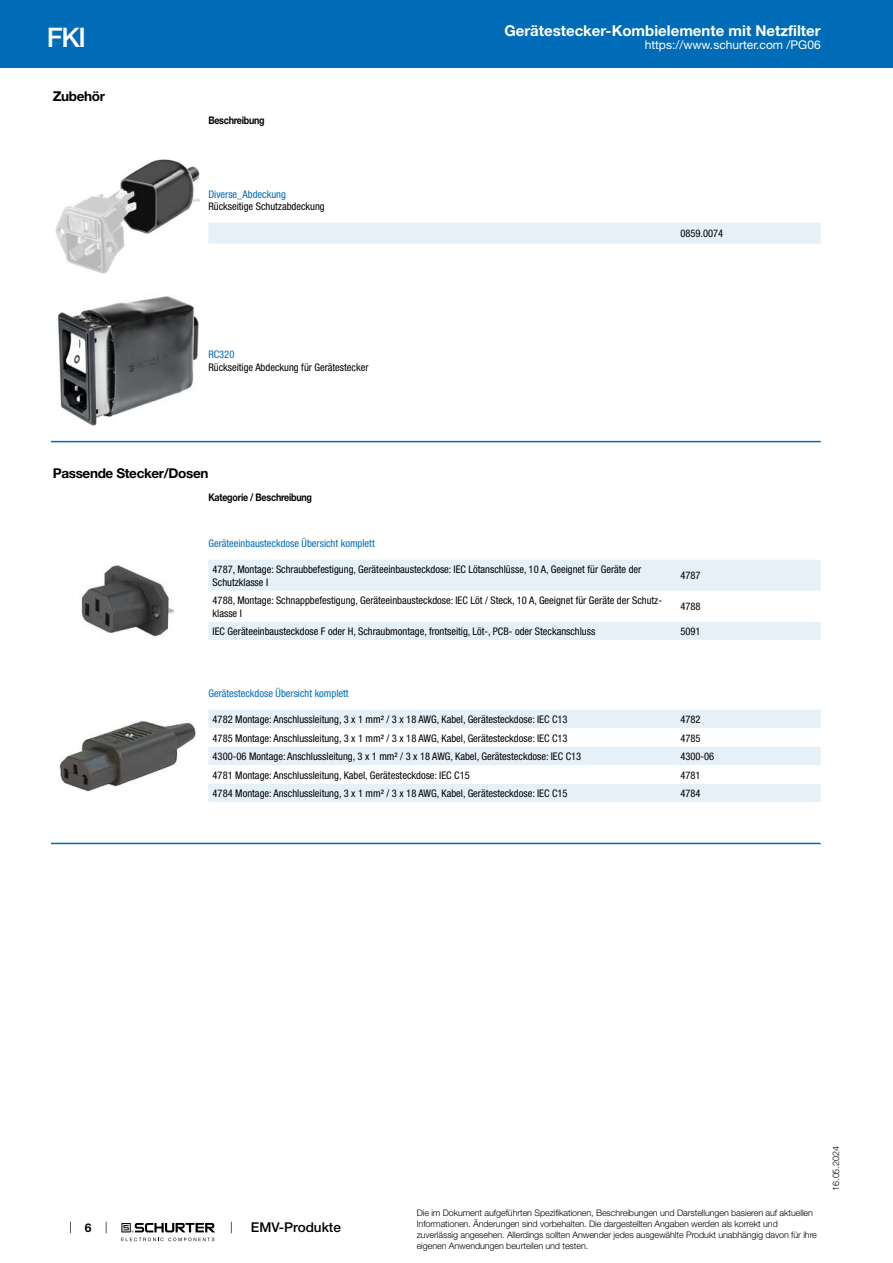
<style>
.page{position:relative;width:893px;height:1263px;background:#fff}
.page>*{position:absolute;margin:0;border:0;box-sizing:border-box;transform-origin:0 0}
.t1{font:500 27px "Helvetica Neue LT";color:#fff}
.t2{font:700 15px "Helvetica Neue LT";color:#fff}
.t3{font:700 13.5px "Helvetica Neue LT";letter-spacing:-.025em;color:#000}
.t4{font:500 13.5px "Helvetica Neue LT";color:#000}
.t5{font:12px "Helvetica Neue LT";color:#fff}
.t6{font:700 12px "Helvetica Neue LT";color:#000}
.t7{font:condensed 10.5px/12.6px "Helvetica Neue LT";color:#000}
.t8{font:condensed 10.5px "Helvetica Neue LT";color:#006bb6}
.t9{font:700 10.5px "Helvetica Neue LT";letter-spacing:-.025em;color:#000;scale:.85 1}
.t10{font:300 9px/10.8px "Helvetica Neue LT";letter-spacing:-.01em;color:#000}
</style>
<div class="page">
<svg style="left:70px;top:1221px;width:1px;height:12px"></svg>
<svg style="left:121px;top:1223px;width:94px;height:18px"></svg>
<div style="left:0;top:0;width:893px;height:68px;background:#006bb6"></div>
<img style="left:55px;top:160px;width:145px;height:113px">
<div style="left:208px;top:223px;width:613px;height:21px;background:#e6f0f8"></div>
<img style="left:57px;top:296px;width:141px;height:130px">
<hr style="left:51px;top:441px;width:770px;height:1px;background:#006bb6">
<img style="left:81px;top:565px;width:93px;height:72px">
<div style="left:208px;top:560px;width:613px;height:31px;background:#e6f0f8"></div>
<div style="left:208px;top:622px;width:613px;height:18px;background:#e6f0f8"></div>
<img style="left:60px;top:721px;width:135px;height:70px">
<div style="left:208px;top:710px;width:613px;height:18px;background:#e6f0f8"></div>
<svg style="left:208px;top:747px;width:613px;height:55px;fill:#e6f0f8"></svg>
<hr style="left:51px;top:843px;width:770px;height:1px;background:#006bb6">
<h1 class="t1" style="left:47px;top:21px;width:41px">FKI</h1>
<p class="t3" style="left:53px;top:88px;width:54px">Zubehör</p>
<p class="t9" style="left:208px;top:114px;width:68px">Beschreibung</p>
<p class="t8" style="left:208px;top:188px;width:79px">Diverse_Abdeckung</p>
<p class="t7" style="left:208px;top:200px;width:118px">Rückseitige Schutzabdeckung</p>
<p class="t8" style="left:208px;top:348px;width:28px">RC320</p>
<p class="t7" style="left:208px;top:361px;width:162px">Rückseitige Abdeckung für Gerätestecker</p>
<p class="t3" style="left:53px;top:465px;width:157px">Passende Stecker/Dosen</p>
<h2 class="t2" style="left:504px;top:21px;width:318px">Gerätestecker-Kombielemente mit Netzfilter</h2>
<p class="t5" style="left:645px;top:38px;width:178px">https://www.schurter.com /PG06</p>
<p class="t7" style="left:680px;top:227px;width:44px">0859.0074</p>
<p class="t9" style="left:208px;top:491px;width:123px">Kategorie / Beschreibung</p>
<p class="t8" style="left:208px;top:537px;width:168px">Geräteeinbausteckdose Übersicht komplett</p>
<p class="t7" style="left:213px;top:563px;width:430px">4787, Montage: Schraubbefestigung, Geräteeinbausteckdose: IEC Lötanschlüsse, 10 A, Geeignet für Geräte der<br>Schutzklasse I</p>
<p class="t7" style="left:680px;top:569px;width:22px">4787</p>
<p class="t7" style="left:213px;top:594px;width:451px">4788, Montage: Schnappbefestigung, Geräteeinbausteckdose: IEC Löt / Steck, 10 A, Geeignet für Geräte der Schutz&shy;klasse I</p>
<p class="t7" style="left:680px;top:600px;width:22px">4788</p>
<p class="t7" style="left:213px;top:625px;width:384px">IEC Geräteeinbausteckdose F oder H, Schraubmontage, frontseitig, Löt-, PCB- oder Steckanschluss</p>
<p class="t7" style="left:680px;top:625px;width:22px">5091</p>
<p class="t8" style="left:208px;top:687px;width:142px">Gerätesteckdose Übersicht komplett</p>
<p class="t7" style="left:213px;top:713px;width:356px">4782 Montage: Anschlussleitung, 3 x 1 mm² / 3 x 18 AWG, Kabel, Gerätesteckdose: IEC C13</p>
<p class="t7" style="left:680px;top:713px;width:22px">4782</p>
<p class="t7" style="left:213px;top:731px;width:356px">4785 Montage: Anschlussleitung, 3 x 1 mm² / 3 x 18 AWG, Kabel, Gerätesteckdose: IEC C13</p>
<p class="t7" style="left:680px;top:731px;width:22px">4785</p>
<p class="t7" style="left:213px;top:750px;width:370px">4300-06 Montage: Anschlussleitung, 3 x 1 mm² / 3 x 18 AWG, Kabel, Gerätesteckdose: IEC C13</p>
<p class="t7" style="left:680px;top:750px;width:35px">4300-06</p>
<p class="t7" style="left:213px;top:768px;width:259px">4781 Montage: Anschlussleitung, Kabel, Gerätesteckdose: IEC C15</p>
<p class="t7" style="left:680px;top:768px;width:22px">4781</p>
<p class="t7" style="left:213px;top:787px;width:356px">4784 Montage: Anschlussleitung, 3 x 1 mm² / 3 x 18 AWG, Kabel, Gerätesteckdose: IEC C15</p>
<p class="t7" style="left:680px;top:787px;width:22px">4784</p>
<p class="t6" style="left:85px;top:1220px;width:8px">6</p>
<p class="t4" style="left:251px;top:1219px;width:92px">EMV-Produkte</p>
<p class="t10" style="left:417px;top:1207px;width:402px">Die im Dokument aufgeführten Spezifikationen, Beschreibungen und Darstellungen basieren auf aktuellen Informationen. Änderungen sind vorbehalten. Die dargestellten Angaben werden als korrekt und zuverlässig angesehen. Allerdings sollten Anwender jedes ausgewählte Produkt unabhängig davon für ihre eigenen Anwendungen beurteilen und testen.</p>
<p class="t10" style="left:830px;top:1191px;width:46px;rotate:-90deg">16.05.2024</p>
</div>
